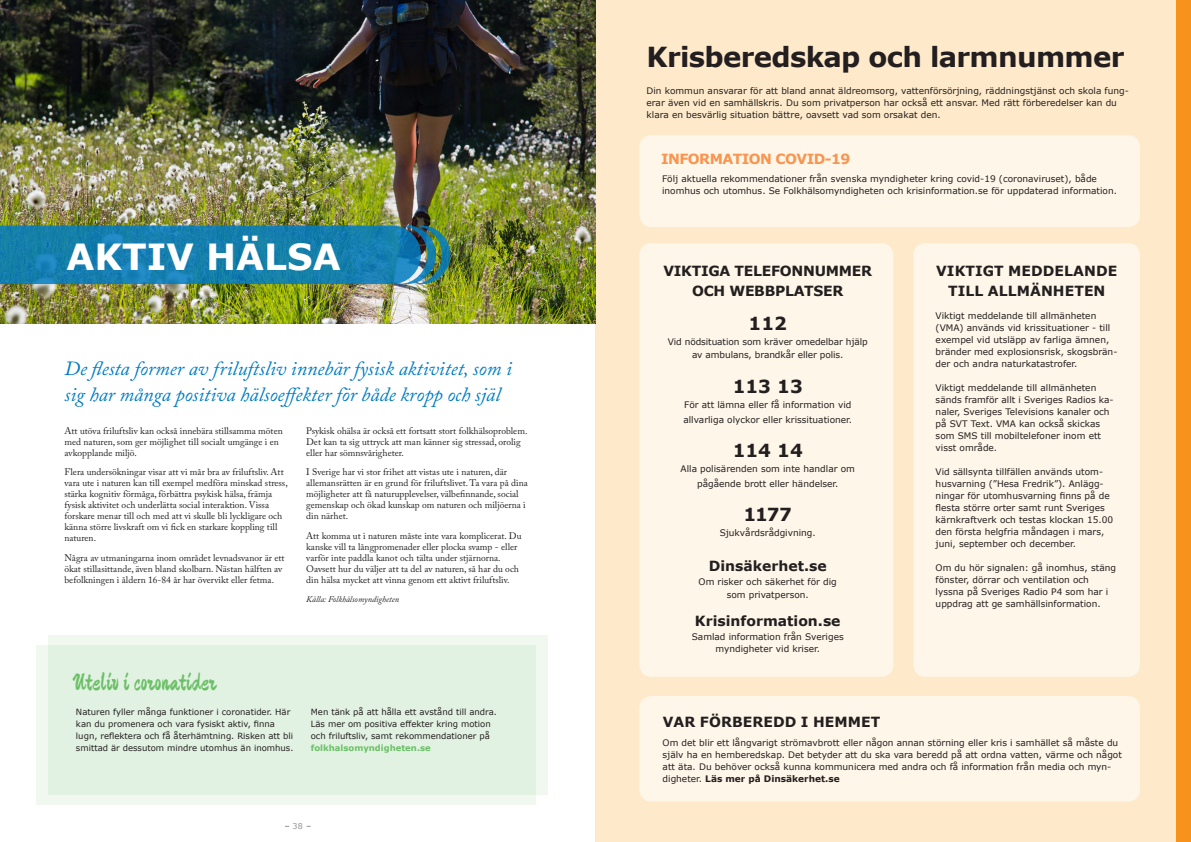
<style>
.page{position:relative;width:1191px;height:842px;background:#fff}
.page>*{position:absolute;margin:0;border:0;box-sizing:border-box;transform-origin:0 0}
.t1{font:700 36px "Verdana";color:#fff}
.Huvudrubrik_blå{font:700 27.6px "Verdana";letter-spacing:-.025em;color:#231f20}
.Ingress_handstil_Blå{font:24px "Devonshire";color:#6bc067}
.Gabriola{font:italic 20px/26px "Adobe Caslon Pro";color:#007cc2}
.Mellanrubrik_brödtex{font:700 18px "Verdana";color:#231f20}
.Mellanrubrik_brödtex-2{font:700 14px/20px "Verdana";color:#231f20;text-align:center}
.Mellanrubrik_brödtex-3{font:700 14px/20px "Verdana";letter-spacing:-.02em;color:#231f20;text-align:center}
.t2{font:700 14px "Verdana";letter-spacing:-.04em;color:#f79551}
.Brödtext{font:9.5px/11px "Adobe Caslon Pro";color:#231f20}
.Verdana_brödtext{font:9px/12px "Verdana";color:#231f20}
.Mellanrubrik_brödtex-4{font:9px/14.5px "Verdana";color:#231f20;text-align:center}
.Box_Verdana{font:9px/12px "Verdana";color:#231f20}
.Box_Verdana-2{font:8.5px/12px "Verdana";color:#231f20}
.Brödtext-2{font:italic 8.5px "Adobe Caslon Pro";color:#231f20}
.t3{font:8px "Verdana";color:#939598}
.s1{font-weight:700;color:#6bc067}
.s2{font-weight:700}
</style>
<div class="page">
<div style="left:595px;top:0;width:596px;height:842px;background:#feeaca"></div>
<div style="left:639px;top:243px;width:254px;height:434px;background:#fef6e8;border-radius:12px"></div>
<div style="left:913px;top:243px;width:227px;height:434px;background:#fef6e8;border-radius:12px"></div>
<div style="left:639px;top:696px;width:501px;height:105px;background:#fef6e8;border-radius:12px"></div>
<div style="left:1176px;top:0;width:15px;height:842px;background:#f7931d"></div>
<img style="left:0;top:0;width:595px;height:323px">
<svg style="left:0;top:226px;width:450px;height:58px"></svg>
<div style="left:36px;top:645px;width:500px;height:160px;background:#f0f8f0"></div>
<div style="left:48px;top:635px;width:499px;height:160px;background:linear-gradient(to right,#e2f2e2,#e4f3e4)"></div>
<div style="left:639px;top:135px;width:501px;height:92px;background:#fef6e8;border-radius:12px"></div>
<p class="t1" style="left:66px;top:231px;width:276px">AKTIV HÄLSA</p>
<p class="Gabriola" style="left:64px;top:356px;width:449px">De flesta former av friluftsliv innebär fysisk aktivitet, som i sig har många positiva hälsoeffekter för både kropp och själ</p>
<p class="Brödtext" style="left:64px;top:425px;width:220px">Att utöva friluftsliv kan också innebära stillsamma möten med naturen, som ger möjlighet till socialt umgänge i en avkopplande miljö.</p>
<p class="Brödtext" style="left:64px;top:466px;width:225px">Flera undersökningar visar att vi mår bra av friluftsliv. Att vara ute i naturen kan till exempel medföra minskad stress, stärka kognitiv förmåga, förbättra psykisk hälsa, främja fysisk aktivitet och underlätta social interaktion. Vissa forskare menar till och med att vi skulle bli lyckligare och känna större livskraft om vi fick en starkare koppling till naturen.</p>
<p class="Brödtext" style="left:64px;top:552px;width:222px">Några av utmaningarna inom området levnadsvanor är ett ökat stillasittande, även bland skolbarn. Nästan hälften av befolkningen i åldern 16-84 år har övervikt eller fetma.</p>
<p class="Brödtext" style="left:306px;top:425px;width:223px">Psykisk ohälsa är också ett fortsatt stort folkhälsoproblem.<br>Det kan ta sig uttryck att man känner sig stressad, orolig eller har sömnsvårigheter.</p>
<p class="Brödtext" style="left:306px;top:466px;width:223px">I Sverige har vi stor frihet att vistas ute i naturen, där allemansrätten är en grund för friluftslivet. Ta vara på dina möjligheter att få naturupplevelser, välbefinnande, social gemenskap och ökad kunskap om naturen och miljöerna i din närhet.</p>
<p class="Brödtext" style="left:306px;top:530px;width:217px">Att komma ut i naturen måste inte vara komplicerat. Du kanske vill ta långpromenader eller plocka svamp - eller varför inte paddla kanot och tälta under stjärnorna.<br>Oavsett hur du väljer att ta del av naturen, så har du och din hälsa mycket att vinna genom ett aktivt friluftsliv.</p>
<p class="Brödtext-2" style="left:306px;top:594px;width:94px">Källa: Folkhälsomyndigheten</p>
<p class="Ingress_handstil_Blå" style="left:73px;top:666px;width:145px">Uteliv i coronatider</p>
<p class="Box_Verdana-2" style="left:76px;top:705px;width:219px">Naturen fyller många funktioner i coronatider. Här kan du promenera och vara fysiskt aktiv, finna lugn, reflektera och få återhämtning. Risken att bli smittad är dessutom mindre utomhus än inomhus.</p>
<p class="Box_Verdana-2" style="left:311px;top:705px;width:188px">Men tänk på att hålla ett avstånd till andra.<br>Läs mer om positiva effekter kring motion och friluftsliv, samt rekommendationer på <span class="s1">folkhalsomyndigheten.se</span></p>
<p class="t3" style="left:293px;top:820px;width:12px">38</p>
<p class="Huvudrubrik_blå" style="left:646px;top:37px;width:479px">Krisberedskap och larmnummer</p>
<p class="Verdana_brödtext" style="left:646px;top:84px;width:484px">Din kommun ansvarar för att bland annat äldreomsorg, vattenförsörjning, räddningstjänst och skola fung&shy;erar även vid en samhällskris. Du som privatperson har också ett ansvar. Med rätt förberedelser kan du klara en besvärlig situation bättre, oavsett vad som orsakat den.</p>
<p class="t2" style="left:661px;top:149px;width:191px">INFORMATION COVID-19</p>
<p class="Box_Verdana" style="left:662px;top:173px;width:456px">Följ aktuella rekommendationer från svenska myndigheter kring covid-19 (coronaviruset), både inomhus och utomhus. Se Folkhälsomyndigheten och krisinformation.se för uppdaterad information.</p>
<p class="Mellanrubrik_brödtex-3" style="left:663px;top:260px;width:210px">VIKTIGA TELEFONNUMMER<br>OCH WEBBPLATSER</p>
<p class="Mellanrubrik_brödtex" style="left:748px;top:311px;width:40px">112</p>
<p class="Mellanrubrik_brödtex-4" style="left:667px;top:336px;width:202px;line-height:13px">Vid nödsituation som kräver omedelbar hjälp av ambulans, brandkår eller polis.</p>
<p class="Mellanrubrik_brödtex" style="left:732px;top:374px;width:72px">113 13</p>
<p class="Mellanrubrik_brödtex-4" style="left:683px;top:397px;width:170px;text-align:left">För att lämna eller få information vid allvarliga olyckor eller krissituationer.</p>
<p class="Mellanrubrik_brödtex" style="left:732px;top:438px;width:72px">114 14</p>
<p class="Mellanrubrik_brödtex-4" style="left:680px;top:462px;width:176px">Alla polisärenden som inte handlar om pågående brott eller händelser.</p>
<p class="Mellanrubrik_brödtex" style="left:743px;top:502px;width:50px">1177</p>
<p class="Mellanrubrik_brödtex-4" style="left:719px;top:525px;width:98px">Sjukvårdsrådgivning.</p>
<p class="Mellanrubrik_brödtex-2" style="left:708px;top:555px;width:119px">Dinsäkerhet.se</p>
<p class="Mellanrubrik_brödtex-4" style="left:698px;top:574px;width:140px;line-height:13.5px">Om risker och säkerhet för dig som privatperson.</p>
<p class="Mellanrubrik_brödtex-2" style="left:695px;top:611px;width:147px">Krisinformation.se</p>
<p class="Mellanrubrik_brödtex-4" style="left:692px;top:631px;width:153px;line-height:12px">Samlad information från Sveriges myndigheter vid kriser.</p>
<p class="Mellanrubrik_brödtex-2" style="left:936px;top:260px;width:183px">VIKTIGT MEDDELANDE<br>TILL ALLMÄNHETEN</p>
<p class="Verdana_brödtext" style="left:935px;top:310px;width:183px">Viktigt meddelande till allmänheten (VMA) används vid krissituationer - till exempel vid utsläpp av farliga ämnen, bränder med explosionsrisk, skogsbrän&shy;der och andra naturkatastrofer.</p>
<p class="Verdana_brödtext" style="left:935px;top:382px;width:180px">Viktigt meddelande till allmänheten sänds framför allt i Sveriges Radios ka&shy;naler, Sveriges Televisions kanaler och på SVT Text. VMA kan också skickas som SMS till mobiltelefoner inom ett visst område.</p>
<p class="Verdana_brödtext" style="left:935px;top:466px;width:179px">Vid sällsynta tillfällen används utom&shy;husvarning (”Hesa Fredrik”). Anlägg&shy;ningar för utomhusvarning finns på de flesta större orter samt runt Sveriges kärnkraftverk och testas klockan 15.00 den första helgfria måndagen i mars, juni, september och december.</p>
<p class="Verdana_brödtext" style="left:935px;top:562px;width:182px">Om du hör signalen: gå inomhus, stäng fönster, dörrar och ventilation och lyssna på Sveriges Radio P4 som har i uppdrag att ge samhällsinformation.</p>
<p class="Mellanrubrik_brödtex-2" style="left:663px;top:711px;width:219px">VAR FÖRBEREDD I HEMMET</p>
<p class="Verdana_brödtext" style="left:662px;top:737px;width:461px">Om det blir ett långvarigt strömavbrott eller någon annan störning eller kris i samhället så måste du själv ha en hemberedskap. Det betyder att du ska vara beredd på att ordna vatten, värme och något att äta. Du behöver också kunna kommunicera med andra och få information från media och myn&shy;digheter. <span class="s2">Läs mer på Dinsäkerhet.se</span></p>
</div>
